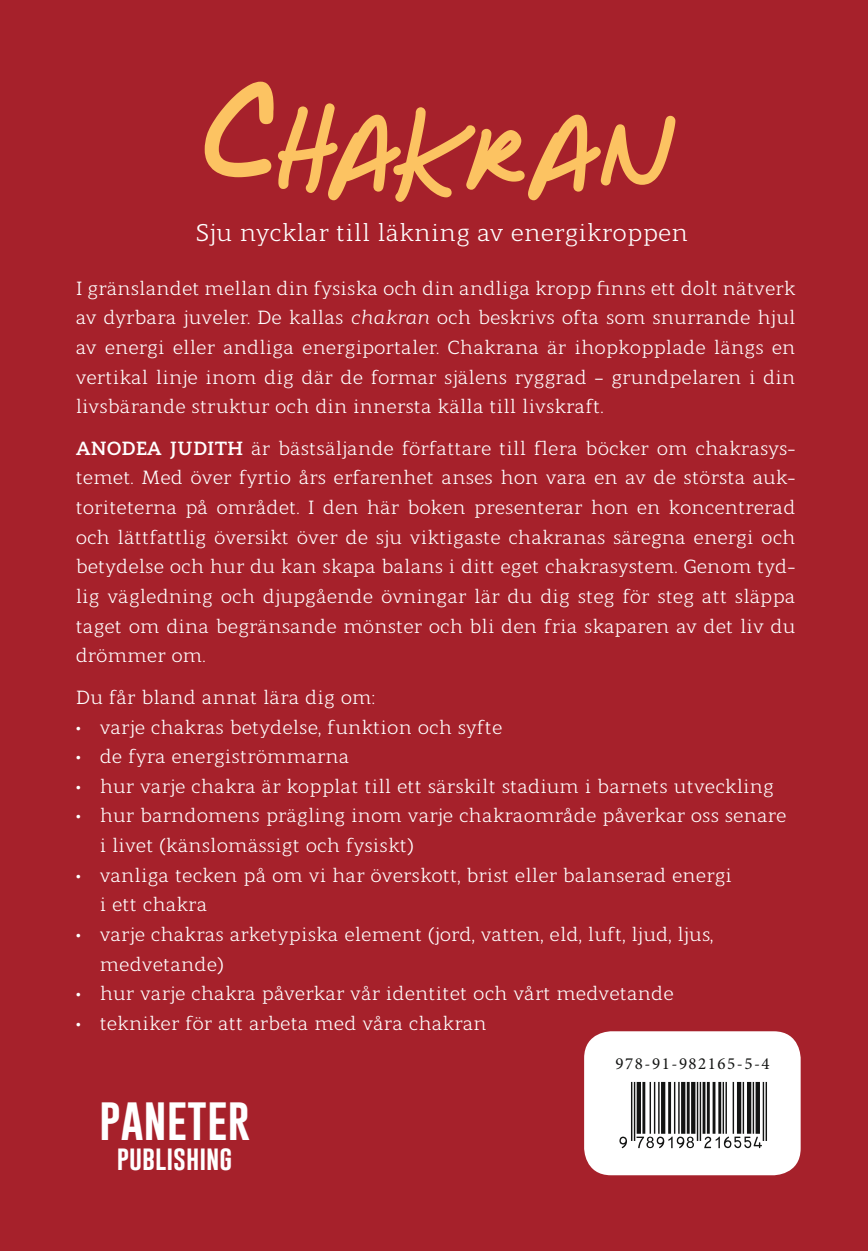
<style>
.page{position:relative;width:868px;height:1251px;background:#fff}
.page>*{position:absolute;margin:0;border:0;box-sizing:border-box;transform-origin:0 0}
.t1{font:139.5px "Alpha Mack AOE";letter-spacing:-.025em;color:#fcc362}
.t2{font:44.32px "Gobold";color:#fff}
.t3{font:25.43px "Gobold";color:#fff}
.t4{font:24.07px "Modum";color:#fff}
.t5{font:19.12px/29.7px "Modum";color:#fff}
.t6{font:16.88px "Minion Pro";letter-spacing:.09em;color:#131413}
.s1{font-size:199.35px}
.s2{font-style:italic}
.s3{font-weight:700}
</style>
<div class="page">
<div style="left:0;top:0;width:867px;height:1250px;background:#a6212b"></div>
<div style="left:584px;top:1031px;width:216px;height:143px;background:#fff;border-radius:27px"></div>
<h1 class="t1" style="left:205px;top:78px;width:469px"><span class="s1">C</span>HAKRAN</h1>
<p class="t4" style="left:196px;top:214px;width:494px">Sju nycklar till läkning av energikroppen</p>
<p class="t5" style="left:76px;top:271px;width:721px;text-align:justify">I gränslandet mellan din fysiska och din andliga kropp finns ett dolt nätverk av dyrbara juveler. De kallas <span class="s2">chakran</span> och beskrivs ofta som snurrande hjul av energi eller andliga energiportaler. Chakrana är ihopkopplade längs en vertikal linje inom dig där de formar själens ryggrad – grundpelaren i din livsbärande struktur och din innersta källa till livskraft.</p>
<p class="t5" style="left:76px;top:431px;width:721px;text-align:justify"><span class="s3">ANODEA JUDITH</span> är bästsäljande författare till flera böcker om chakrasys&shy;temet. Med över fyrtio års erfarenhet anses hon vara en av de största auk&shy;toriteterna på området. I den här boken presenterar hon en koncentrerad och lättfattlig översikt över de sju viktigaste chakranas säregna energi och betydelse och hur du kan skapa balans i ditt eget chakrasystem. Genom tyd&shy;lig vägledning och djupgående övningar lär du dig steg för steg att släppa taget om dina begränsande mönster och bli den fria skaparen av det liv du drömmer om.</p>
<p class="t5" style="left:76px;top:680px;width:301px">Du får bland annat lära dig om:</p>
<p class="t5" style="left:76px;top:710px;width:428px">• varje chakras betydelse, funktion och syfte</p>
<p class="t5" style="left:76px;top:739px;width:275px">• de fyra energiströmmarna</p>
<p class="t5" style="left:76px;top:769px;width:699px">• hur varje chakra är kopplat till ett särskilt stadium i barnets utveckling</p>
<p class="t5" style="left:100px;top:799px;width:688px;text-indent:-24px">• hur barndomens prägling inom varje chakraområde påverkar oss senare i livet (känslomässigt och fysiskt)</p>
<p class="t5" style="left:100px;top:858px;width:634px;text-indent:-24px">• vanliga tecken på om vi har överskott, brist eller balanserad energi i ett chakra</p>
<p class="t5" style="left:100px;top:917px;width:615px;text-indent:-24px">• varje chakras arketypiska element (jord, vatten, eld, luft, ljud, ljus, medvetande)</p>
<p class="t5" style="left:76px;top:976px;width:599px">• hur varje chakra påverkar vår identitet och vårt medvetande</p>
<p class="t5" style="left:76px;top:1006px;width:412px">• tekniker för att arbeta med våra chakran</p>
<p class="t6" style="left:615px;top:1051px;width:156px">978-91-982165-5-4</p>
<h2 class="t2" style="left:99px;top:1089px;width:153px">PANETER</h2>
<h3 class="t3" style="left:117px;top:1141px;width:117px">PUBLISHING</h3>
</div>
